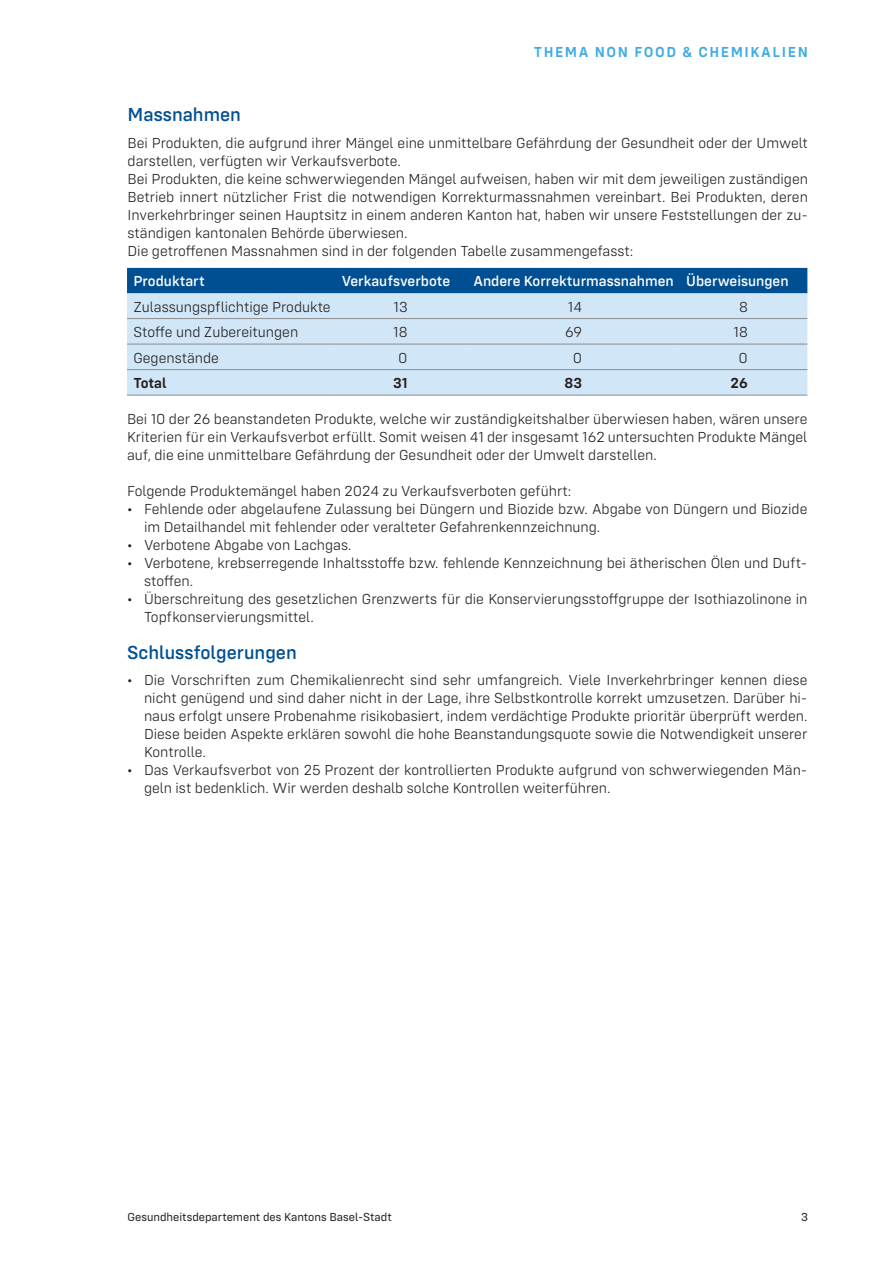
<style>
.page{position:relative;width:893px;height:1263px;background:#fff}
.page>*{position:absolute;margin:0;border:0;box-sizing:border-box;transform-origin:0 0}
.Zwischentitel{font:500 19.5px "Config Rounded";color:#004f92}
.Lauftext{font:300 15px/18px "Config Rounded";color:#231f20}
.Tabelle_Text{font:300 15px "Config Rounded";color:#231f20}
.Tabelle_Titel{font:500 15px "Config Rounded";color:#fff}
.t1{font:600 15px "Config Rounded";letter-spacing:.1em;color:#40ace1}
.Tabelle_Text-2{font:600 15px "Config Rounded";letter-spacing:-.005em;color:#231f20}
.t2{font:12px "Config Rounded";color:#231f20}
</style>
<div class="page">
<div style="left:127px;top:268px;width:680px;height:25px;background:#004f92"></div>
<div style="left:127px;top:293px;width:680px;height:102px;background:#d1e6f6"></div>
<hr style="left:127px;top:318px;width:208px;height:1px;background:#8b8d8f">
<hr style="left:335px;top:318px;width:132px;height:1px;background:#8b8d8f">
<hr style="left:467px;top:318px;width:213px;height:1px;background:#8b8d8f">
<hr style="left:680px;top:318px;width:127px;height:1px;background:#8b8d8f">
<hr style="left:127px;top:344px;width:208px;height:1px;background:#8b8d8f">
<hr style="left:335px;top:344px;width:132px;height:1px;background:#8b8d8f">
<hr style="left:467px;top:344px;width:213px;height:1px;background:#8b8d8f">
<hr style="left:680px;top:344px;width:127px;height:1px;background:#8b8d8f">
<hr style="left:127px;top:369px;width:208px;height:1px;background:#8b8d8f">
<hr style="left:335px;top:369px;width:132px;height:1px;background:#8b8d8f">
<hr style="left:467px;top:369px;width:213px;height:1px;background:#8b8d8f">
<hr style="left:680px;top:369px;width:127px;height:1px;background:#8b8d8f">
<hr style="left:127px;top:395px;width:208px;height:1px;background:#8b8d8f">
<hr style="left:335px;top:395px;width:132px;height:1px;background:#8b8d8f">
<hr style="left:467px;top:395px;width:213px;height:1px;background:#8b8d8f">
<hr style="left:680px;top:395px;width:127px;height:1px;background:#8b8d8f">
<p class="t1" style="left:534px;top:43px;width:276px">THEMA NON FOOD &amp; CHEMIKALIEN</p>
<p class="Zwischentitel" style="left:128px;top:103px;width:115px">Massnahmen</p>
<p class="Lauftext" style="left:128px;top:134px;width:682px">Bei Produkten, die aufgrund ihrer Mängel eine unmittelbare Gefährdung der Gesundheit oder der Umwelt darstellen, verfügten wir Verkaufsverbote.</p>
<p class="Lauftext" style="left:128px;top:170px;width:682px;text-align:justify">Bei Produkten, die keine schwerwiegenden Mängel aufweisen, haben wir mit dem jeweiligen zuständigen Betrieb innert nützlicher Frist die notwendigen Korrekturmassnahmen vereinbart. Bei Produkten, deren Inverkehrbringer seinen Hauptsitz in einem anderen Kanton hat, haben wir unsere Feststellungen der zu&shy;ständigen kantonalen Behörde überwiesen.</p>
<p class="Lauftext" style="left:128px;top:242px;width:507px">Die getroffenen Massnahmen sind in der folgenden Tabelle zusammengefasst:</p>
<p class="Tabelle_Titel" style="left:133px;top:273px;width:73px">Produktart</p>
<p class="Tabelle_Titel" style="left:342px;top:273px;width:110px">Verkaufsverbote</p>
<p class="Tabelle_Titel" style="left:474px;top:273px;width:202px">Andere Korrekturmassnahmen</p>
<p class="Tabelle_Titel" style="left:686px;top:273px;width:104px">Überweisungen</p>
<p class="Tabelle_Text" style="left:133px;top:298px;width:199px">Zulassungspflichtige Produkte</p>
<p class="Tabelle_Text" style="left:393px;top:298px;width:16px">13</p>
<p class="Tabelle_Text" style="left:568px;top:298px;width:16px">14</p>
<p class="Tabelle_Text" style="left:739px;top:298px;width:10px">8</p>
<p class="Tabelle_Text" style="left:133px;top:323px;width:166px">Stoffe und Zubereitungen</p>
<p class="Tabelle_Text" style="left:393px;top:323px;width:16px">18</p>
<p class="Tabelle_Text" style="left:565px;top:323px;width:18px">69</p>
<p class="Tabelle_Text" style="left:733px;top:323px;width:16px">18</p>
<p class="Tabelle_Text" style="left:133px;top:349px;width:87px">Gegenstände</p>
<p class="Tabelle_Text" style="left:398px;top:349px;width:11px">0</p>
<p class="Tabelle_Text" style="left:573px;top:349px;width:11px">0</p>
<p class="Tabelle_Text" style="left:738px;top:349px;width:11px">0</p>
<p class="Tabelle_Text-2" style="left:133px;top:374px;width:35px">Total</p>
<p class="Tabelle_Text-2" style="left:393px;top:374px;width:16px">31</p>
<p class="Tabelle_Text-2" style="left:564px;top:374px;width:19px">83</p>
<p class="Tabelle_Text-2" style="left:731px;top:374px;width:19px">26</p>
<p class="Lauftext" style="left:127px;top:410px;width:682px;text-align:justify">Bei 10 der 26 beanstandeten Produkte, welche wir zuständigkeitshalber überwiesen haben, wären unsere Kriterien für ein Verkaufsverbot erfüllt. Somit weisen 41 der insgesamt 162 untersuchten Produkte Mängel auf, die eine unmittelbare Gefährdung der Gesundheit oder der Umwelt darstellen.</p>
<p class="Lauftext" style="left:127px;top:482px;width:446px">Folgende Produktemängel haben 2024 zu Verkaufsverboten geführt:</p>
<p class="Lauftext" style="left:144px;top:500px;width:665px;text-indent:-17px">• Fehlende oder abgelaufene Zulassung bei Düngern und Biozide bzw. Abgabe von Düngern und Biozide im Detailhandel mit fehlender oder veralteter Gefahrenkennzeichnung.</p>
<p class="Lauftext" style="left:127px;top:536px;width:226px">• Verbotene Abgabe von Lachgas.</p>
<p class="Lauftext" style="left:144px;top:554px;width:665px;text-indent:-17px">• Verbotene, krebserregende Inhaltsstoffe bzw. fehlende Kennzeichnung bei ätherischen Ölen und Duft&shy;stoffen.</p>
<p class="Lauftext" style="left:144px;top:590px;width:665px;text-indent:-17px">• Überschreitung des gesetzlichen Grenzwerts für die Konservierungsstoffgruppe der Isothiazolinone in<br>Topfkonservierungsmittel.</p>
<p class="Zwischentitel" style="left:127px;top:641px;width:171px">Schlussfolgerungen</p>
<p class="Lauftext" style="left:144px;top:671px;width:665px;text-align:justify;text-indent:-17px">• Die Vorschriften zum Chemikalienrecht sind sehr umfangreich. Viele Inverkehrbringer kennen diese nicht genügend und sind daher nicht in der Lage, ihre Selbstkontrolle korrekt umzusetzen. Darüber hi&shy;naus erfolgt unsere Probenahme risikobasiert, indem verdächtige Produkte prioritär überprüft werden.<br>Diese beiden Aspekte erklären sowohl die hohe Beanstandungsquote sowie die Notwendigkeit unserer Kontrolle.</p>
<p class="Lauftext" style="left:144px;top:761px;width:665px;text-indent:-17px">• Das Verkaufsverbot von 25 Prozent der kontrollierten Produkte aufgrund von schwerwiegenden Män&shy;geln ist bedenklich. Wir werden deshalb solche Kontrollen weiterführen.</p>
<p class="t2" style="left:128px;top:1210px;width:266px">Gesundheitsdepartement des Kantons Basel-Stadt</p>
<p class="t2" style="left:801px;top:1210px;width:8px">3</p>
</div>
